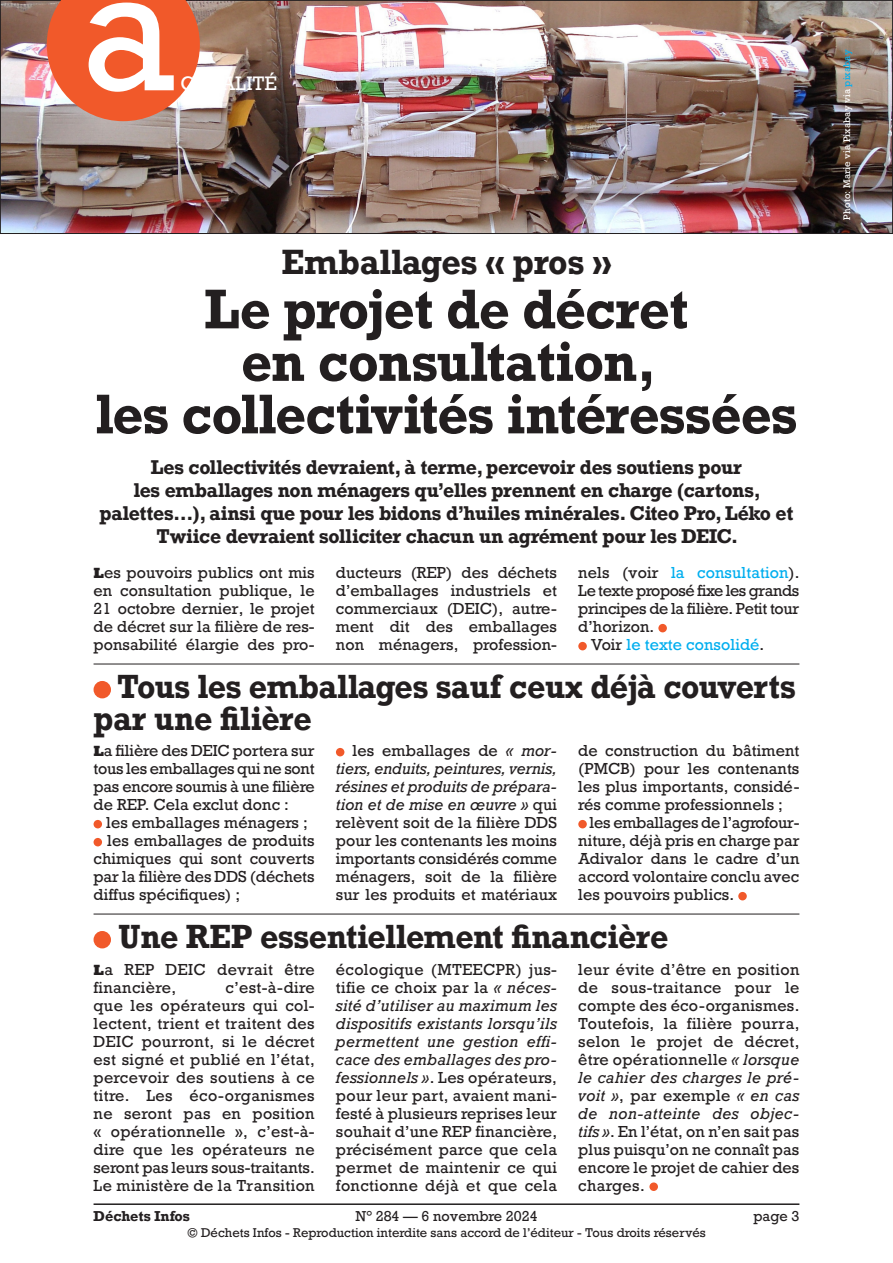
<style>
.page{position:relative;width:893px;height:1263px;background:#fff}
.page>*{position:absolute;margin:0;border:0;box-sizing:border-box;transform-origin:0 0}
.t1{font:166.5px "Rockwell";color:#fff}
.Titre_32{font:700 52.5px/52.5px "Rockwell";letter-spacing:-.01em;color:#231f20;text-align:center;scale:.96 1}
.Titre_32-2{font:700 33px "Rockwell";color:#231f20;scale:.96 1}
.Texte_courant{font:700 31.5px/31.5px "Rockwell";letter-spacing:-.005em;color:#231f20;scale:.95 1}
.Titre_32-3{font:700 18.75px/23.2px "Rockwell";letter-spacing:-.02em;color:#231f20;text-align:center}
.t2{font:18.3px "Rockwell";color:#fff}
.Texte_courant-2{font:15px/18px "Rockwell";letter-spacing:.005em;color:#231f20;text-align:justify}
.Texte_courant-3{font:15px/18px "Rockwell";letter-spacing:.025em;color:#231f20}
.Texte_courant-4{font:15px "Rockwell";letter-spacing:.005em;color:#00aeef}
.t3{font:13.5px "Rockwell";color:#231f20}
.t4{font:700 13.5px "Rockwell";color:#231f20}
.t5{font:12px "Rockwell";color:#231f20}
.Crédit_photo{font:9px "Rockwell";letter-spacing:.015em;color:#fff}
.s1{font-family:"Rockwell Std";font-weight:800}
.s2{color:#00aeef}
.s3{color:#231f20}
.s4{font-style:italic}
</style>
<div class="page">
<hr style="left:94px;top:1203px;width:705px;height:2px;background:#231f20">
<div style="left:658px;top:624px;width:9px;height:8px;background:#f1592a;border-radius:50%"></div>
<div style="left:578px;top:642px;width:9px;height:8px;background:#f1592a;border-radius:50%"></div>
<hr style="left:94px;top:664px;width:705px;height:1px;background:#231f20">
<div style="left:94px;top:681px;width:17px;height:17px;background:#f1592a;border-radius:50%"></div>
<div style="left:94px;top:820px;width:8px;height:8px;background:#f1592a;border-radius:50%"></div>
<div style="left:94px;top:838px;width:8px;height:8px;background:#f1592a;border-radius:50%"></div>
<div style="left:336px;top:748px;width:8px;height:8px;background:#f1592a;border-radius:50%"></div>
<div style="left:578px;top:820px;width:9px;height:8px;background:#f1592a;border-radius:50%"></div>
<div style="left:738px;top:892px;width:9px;height:8px;background:#f1592a;border-radius:50%"></div>
<hr style="left:94px;top:914px;width:705px;height:1px;background:#231f20">
<div style="left:94px;top:931px;width:17px;height:17px;background:#f1592a;border-radius:50%"></div>
<div style="left:649px;top:1182px;width:9px;height:9px;background:#f1592a;border-radius:50%"></div>
<img style="left:2px;top:2px;width:889px;height:230px">
<div style="left:0;top:0;width:893px;height:234px;border:1px solid #231f20"></div>
<svg style="left:47px;top:0;width:153px;height:121px;background:#ea6840"></svg>
<p class="t1" style="left:80px;top:-73px;width:98px">a</p>
<p class="t2" style="left:180px;top:72px;width:98px">CTUALITÉ</p>
<p class="Titre_32-2" style="left:282px;top:240px;width:345px">Emballages « pros »</p>
<p class="Titre_32" style="left:96px;top:282px;width:732px">Le projet de décret<br>en consultation,<br>les collectivités intéressées</p>
<p class="Titre_32-3" style="left:100px;top:455px;width:695px">Les collectivités devraient, à terme, percevoir des soutiens pour<br>les emballages non ménagers qu’elles prennent en charge (cartons, palettes…), ainsi que pour les bidons d’huiles minérales. Citeo Pro, Léko et Twiice devraient solliciter chacun un agrément pour les DEIC.</p>
<p class="Texte_courant-2" style="left:94px;top:564px;width:223px"><span class="s1">L</span>es pouvoirs publics ont mis en consultation publique, le 21 octobre dernier, le projet de décret sur la filière de res&shy;ponsabilité élargie des pro-</p>
<p class="Texte_courant-2" style="left:336px;top:564px;width:223px">ducteurs (REP) des déchets d’emballages industriels et commerciaux (DEIC), autre&shy;ment dit des emballages non ménagers, profession-</p>
<p class="Texte_courant-2" style="left:578px;top:564px;width:223px">nels (voir <span class="s2">la consultation</span>).<br>Le texte proposé fixe les grands principes de la filière. Petit tour d’horizon.</p>
<p class="Texte_courant-4" style="left:591px;top:636px;width:175px"><span class="s3">Voir</span> le texte consolidé<span class="s3">.</span></p>
<p class="Texte_courant" style="left:94px;top:671px;width:740px;text-indent:24px">Tous les emballages sauf ceux déjà couverts par une filière</p>
<p class="Texte_courant-2" style="left:94px;top:742px;width:223px"><span class="s1">L</span>a filière des DEIC portera sur tous les emballages qui ne sont pas encore soumis à une filière de REP. Cela exclut donc :</p>
<p class="Texte_courant-2" style="left:106px;top:814px;width:203px">les emballages ménagers ;</p>
<p class="Texte_courant-2" style="left:94px;top:832px;width:223px;text-indent:14px">les emballages de produits chimiques qui sont couverts par la filière des DDS (déchets diffus spécifiques) ;</p>
<p class="Texte_courant-2" style="left:336px;top:742px;width:223px;text-indent:17px">les emballages de <span class="s4">« mor&shy;tiers, enduits, peintures, vernis, résines et produits de prépara&shy;tion et de mise en œuvre »</span> qui relèvent soit de la filière DDS pour les contenants les moins importants considérés comme ménagers, soit de la filière sur les produits et matériaux</p>
<p class="Texte_courant-2" style="left:578px;top:742px;width:223px">de construction du bâtiment (PMCB) pour les contenants les plus importants, considé&shy;rés comme professionnels ;</p>
<p class="Texte_courant-2" style="left:578px;top:814px;width:223px;text-indent:11px">les emballages de l’agrofour&shy;niture, déjà pris en charge par Adivalor dans le cadre d’un accord volontaire conclu avec les pouvoirs publics.</p>
<p class="Texte_courant" style="left:119px;top:921px;width:580px">Une REP essentiellement financière</p>
<p class="Texte_courant-3" style="left:94px;top:961px;width:223px"><span class="s1">L</span>a REP DEIC devrait être financière,</p>
<p class="Texte_courant-2" style="left:336px;top:961px;width:223px">écologique (MTEECPR) jus&shy;tifie ce choix par la <span class="s4">« néces&shy;sité d’utiliser au maximum les dispositifs existants lorsqu’ils permettent une gestion effi&shy;cace des emballages des pro&shy;fessionnels »</span>. Les opérateurs, pour leur part, avaient mani&shy;festé à plusieurs reprises leur souhait d’une REP financière, précisément parce que cela permet de maintenir ce qui fonctionne déjà et que cela</p>
<p class="Texte_courant-2" style="left:578px;top:961px;width:223px">leur évite d’être en position de sous-traitance pour le compte des éco-organismes.</p>
<p class="Texte_courant-2" style="left:94px;top:979px;width:223px;text-indent:132px">c’est-à-dire que les opérateurs qui col&shy;lectent, trient et traitent des DEIC pourront, si le décret est signé et publié en l’état, percevoir des soutiens à ce titre. Les éco-organismes ne seront pas en position « opérationnelle », c’est-à&shy;dire que les opérateurs ne seront pas leurs sous-traitants.<br>Le ministère de la Transition</p>
<p class="Texte_courant-2" style="left:578px;top:1015px;width:223px">Toutefois, la filière pourra, selon le projet de décret, être opérationnelle <span class="s4">« lorsque le cahier des charges le pré&shy;voit »</span>, par exemple <span class="s4">« en cas de non-atteinte des objec&shy;tifs »</span>. En l’état, on n’en sait pas plus puisqu’on ne connaît pas encore le projet de cahier des charges.</p>
<p class="t4" style="left:94px;top:1207px;width:98px">Déchets Infos</p>
<p class="t3" style="left:355px;top:1207px;width:184px">N° 284 — 6 novembre 2024</p>
<p class="t3" style="left:753px;top:1207px;width:48px">page 3</p>
<p class="t5" style="left:187px;top:1225px;width:520px">© Déchets Infos - Reproduction interdite sans accord de l’éditeur - Tous droits réservés</p>
<p class="Crédit_photo" style="left:841px;top:219px;width:171px;rotate:-90deg">Photo: Marie via Pixabay via <span class="s2">pixabay</span></p>
</div>
